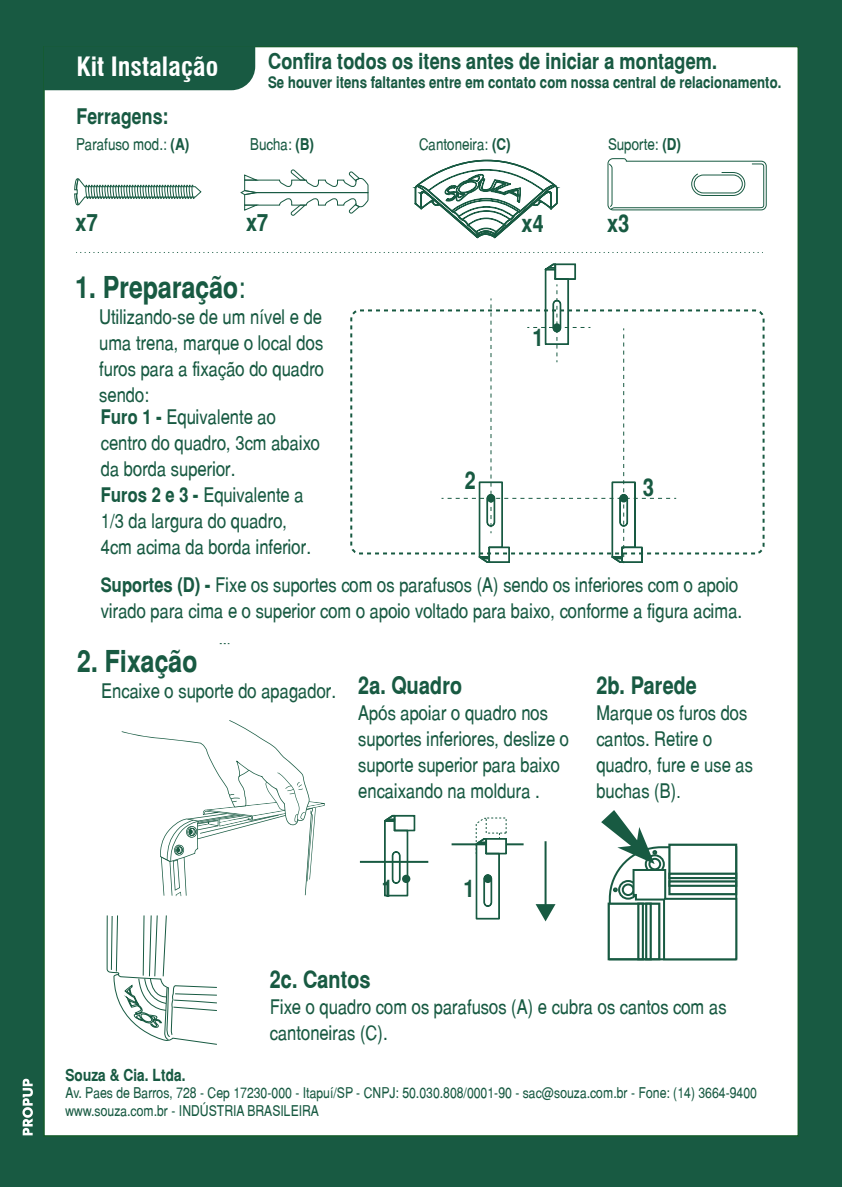
<style>
.page{position:relative;width:842px;height:1187px;background:#fff}
.page>*{position:absolute;margin:0;border:0;box-sizing:border-box;transform-origin:0 0}
.t1{font:700 30px "Switzerland Narrow";color:#185a42}
.t2{font:700 condensed 26px "Swiss 721 BT";color:#fff}
.t3{font:700 24px "Switzerland Narrow";color:#185a42}
.t4{font:700 22px "Switzerland Narrow";color:#185a42}
.t5{font:700 21.4px "Switzerland Narrow";color:#185a42}
.t6{font:20px/26px "Switzerland Narrow Plain";color:#185a42}
.t7{font:700 16.6px "Switzerland Narrow";color:#185a42}
.t8{font:16.2px "Switzerland Narrow Plain";color:#185a42}
.t9{font:700 16px "Switzerland Narrow";color:#185a42}
.t10{font:14.8px/17.8px "Switzerland Narrow Plain";color:#185a42}
.s1{font-family:"Switzerland Narrow";font-weight:700}
.s2{font-family:"Switzerland Narrow Plain";font-weight:400}
.s3{font-size:18px}
</style>
<div class="page">
<div style="left:0;top:0;width:842px;height:1186px;background:#185a42"></div>
<div style="left:44px;top:46px;width:754px;height:1089px;background:#fff"></div>
<div style="left:44px;top:46px;width:211px;height:44px;background:#185a42"></div>
<svg style="left:76px;top:252px;width:687px;height:1px"></svg>
<svg style="left:240px;top:169px;width:128px;height:47px"></svg>
<svg style="left:412px;top:159px;width:148px;height:79px"></svg>
<svg style="left:601px;top:810px;width:137px;height:151px"></svg>
<svg style="left:106px;top:915px;width:111px;height:130px"></svg>
<svg style="left:74px;top:178px;width:128px;height:28px"></svg>
<svg style="left:607px;top:158px;width:160px;height:52px"></svg>
<svg style="left:441px;top:263px;width:235px;height:300px"></svg>
<div style="left:350px;top:309px;width:414px;height:245px;border:2px dashed #185a42;border-radius:9px"></div>
<div style="left:487px;top:494px;width:8px;height:8px;background:#185a42;border-radius:50%"></div>
<div style="left:619px;top:494px;width:9px;height:8px;background:#185a42;border-radius:50%"></div>
<div style="left:553px;top:323px;width:8px;height:8px;background:#185a42;border-radius:50%"></div>
<svg style="left:383px;top:814px;width:33px;height:82px"></svg>
<hr style="left:360px;top:860px;width:68px;height:2px;background:#185a42">
<div style="left:402px;top:874px;width:8px;height:8px;background:#185a42;border-radius:50%"></div>
<hr style="left:452px;top:843px;width:34px;height:2px;background:#185a42">
<hr style="left:544px;top:841px;width:2px;height:65px;background:#185a42">
<svg style="left:536px;top:903px;width:19px;height:18px"></svg>
<svg style="left:475px;top:817px;width:49px;height:102px"></svg>
<svg style="left:122px;top:720px;width:203px;height:175px"></svg>
<svg style="left:22px;top:1078px;width:11px;height:56px"></svg>
<h2 class="t2" style="left:76px;top:51px;width:143px">Kit Instalação</h2>
<p class="t5" style="left:76px;top:104px;width:93px">Ferragens:</p>
<p class="t4" style="left:268px;top:48px;width:450px">Confira todos os itens antes de iniciar a montagem.</p>
<p class="t9" style="left:268px;top:73px;width:515px">Se houver itens faltantes entre em contato com nossa central de relacionamento.</p>
<p class="t8" style="left:76px;top:134px;width:115px">Parafuso mod.: <span class="s1">(A)</span></p>
<p class="t8" style="left:250px;top:134px;width:65px">Bucha: <span class="s1">(B)</span></p>
<p class="t8" style="left:419px;top:134px;width:93px">Cantoneira: <span class="s1">(C)</span></p>
<p class="t8" style="left:608px;top:134px;width:74px">Suporte: <span class="s1">(D)</span></p>
<p class="t3" style="left:76px;top:208px;width:24px">x7</p>
<p class="t3" style="left:246px;top:208px;width:24px">x7</p>
<p class="t3" style="left:522px;top:209px;width:24px">x4</p>
<p class="t3" style="left:607px;top:209px;width:24px">x3</p>
<h1 class="t1" style="left:75px;top:269px;width:172px">1. Preparação<span class="s2">:</span></h1>
<p class="t6" style="left:99px;top:303px;width:226px;text-align:justify">Utilizando-se de um nível e de uma trena, marque o local dos furos para a fixação do quadro sendo:</p>
<p class="t6" style="left:101px;top:403px;width:221px"><span class="s1">Furo 1 -</span> Equivalente ao centro do quadro, 3cm abaixo da borda superior.<br><span class="s1">Furos 2 e 3 -</span> Equivalente a<br>1/3 da largura do quadro,<br>4cm acima da borda inferior.</p>
<p class="t3" style="left:532px;top:323px;width:13px">1</p>
<p class="t3" style="left:465px;top:466px;width:13px">2</p>
<p class="t3" style="left:643px;top:473px;width:13px">3</p>
<p class="t6" style="left:101px;top:572px;width:643px"><span class="s1">Suportes (D) -</span> Fixe os suportes com os parafusos (A) sendo os inferiores com o apoio virado para cima e o superior com o apoio voltado para baixo, conforme a figura acima.</p>
<h1 class="t1" style="left:77px;top:643px;width:122px">2. Fixação</h1>
<p class="t6" style="left:101px;top:677px;width:236px">Encaixe o suporte do apagador.</p>
<p class="t3" style="left:358px;top:671px;width:106px">2a. Quadro</p>
<p class="t6" style="left:358px;top:699px;width:212px">Após apoiar o quadro nos suportes inferiores, deslize o suporte superior para baixo encaixando na moldura .</p>
<p class="t3" style="left:596px;top:671px;width:102px">2b. Parede</p>
<p class="t6" style="left:596px;top:699px;width:158px">Marque os furos dos cantos. Retire o quadro, fure e use as buchas (B)<span class="s3">.</span></p>
<p class="t3" style="left:382px;top:874px;width:13px">1</p>
<p class="t3" style="left:463px;top:874px;width:13px">1</p>
<p class="t3" style="left:270px;top:965px;width:102px">2c. Cantos</p>
<p class="t6" style="left:270px;top:993px;width:458px">Fixe o quadro com os parafusos (A) e cubra os cantos com as cantoneiras (C).</p>
<p class="t7" style="left:65px;top:1064px;width:122px">Souza &amp; Cia. Ltda.</p>
<p class="t10" style="left:65px;top:1083px;width:693px">Av. Paes de Barros, 728 - Cep 17230-000 - Itapuí/SP - CNPJ: 50.030.808/0001-90 - sac@souza.com.br - Fone: (14) 3664-9400 www.souza.com.br - INDÚSTRIA BRASILEIRA</p>
</div>
